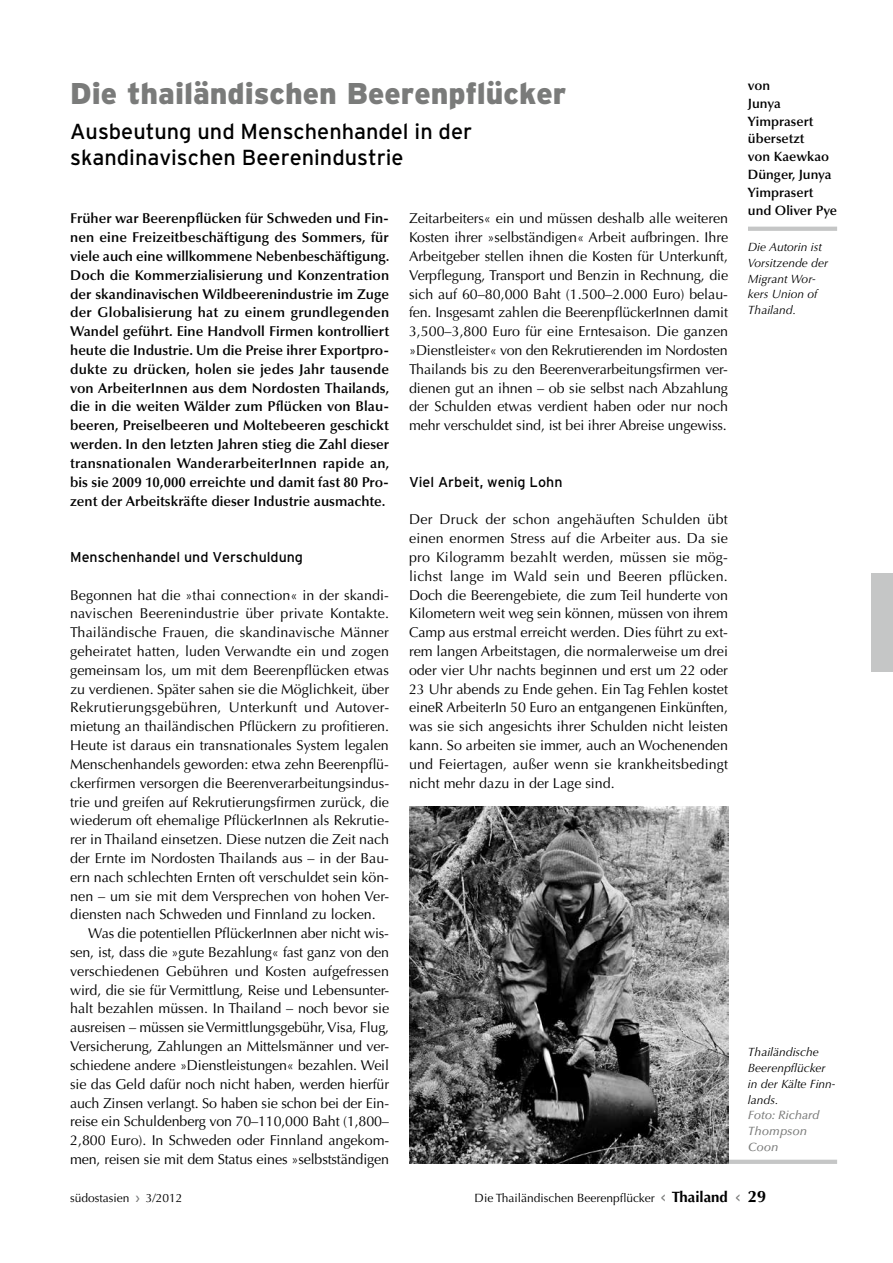
<style>
.page{position:relative;width:893px;height:1263px;background:#fff}
.page>*{position:absolute;margin:0;border:0;box-sizing:border-box;transform-origin:0 0}
.t1{font:900 30px "Interstate";color:#7a7b7a}
.t2{font:21.75px/26.1px "Interstate";color:#000}
.t3{font:14.25px/18.8px "Optima LT Std";color:#000;text-align:justify}
.t4{font:600 14.25px/18.8px "Optima LT Std";color:#000;text-align:justify}
.t5{font:14.25px "Interstate";color:#000}
.t6{font:14.25px "Optima LT Std";letter-spacing:.02em;color:#000}
.t7{font:600 13.5px/17.9px "Optima LT Std";color:#000}
.t8{font:italic 12px/15.9px "Optima LT Std";color:#000}
.t9{font:12px "Optima LT Std";color:#000}
.t10{font:italic 500 12px/15.9px "Optima LT Std";color:#7a7b7a}
.s1{font-family:"Interstate";color:#7a7b7a}
.s2{font-weight:700;font-size:15px}
.s3{font-weight:700;font-size:16.5px}
</style>
<div class="page">
<hr style="left:748px;top:227px;width:89px;height:4px;background:#c5c6c6">
<hr style="left:698px;top:1160px;width:139px;height:4px;background:#c5c6c6">
<img style="left:409px;top:806px;width:319px;height:358px">
<div style="left:872px;top:573px;width:21px;height:98px;background:#c5c6c6"></div>
<h1 class="t1" style="left:70px;top:76px;width:498px">Die thailändischen Beerenpflücker</h1>
<h2 class="t2" style="left:70px;top:118px;width:403px">Ausbeutung und Menschenhandel in der skandinavischen Beerenindustrie</h2>
<p class="t4" style="left:70px;top:209px;width:321px">Früher war Beerenpflücken für Schweden und Fin&shy;nen eine Freizeitbeschäftigung des Sommers, für viele auch eine willkommene Nebenbeschäftigung.<br>Doch die Kommerzialisierung und Konzentration der skandinavischen Wildbeerenindustrie im Zuge der Globalisierung hat zu einem grundlegenden Wandel geführt. Eine Handvoll Firmen kontrolliert heute die Industrie. Um die Preise ihrer Exportpro&shy;dukte zu drücken, holen sie jedes Jahr tausende von ArbeiterInnen aus dem Nordosten Thailands, die in die weiten Wälder zum Pflücken von Blau&shy;beeren, Preiselbeeren und Moltebeeren geschickt werden. In den letzten Jahren stieg die Zahl dieser transnationalen WanderarbeiterInnen rapide an, bis sie 2009 10,000 erreichte und damit fast 80 Pro&shy;zent der Arbeitskräfte dieser Industrie ausmachte.</p>
<p class="t5" style="left:70px;top:549px;width:234px">Menschenhandel und Verschuldung</p>
<p class="t3" style="left:70px;top:585px;width:320px">Begonnen hat die »thai connection« in der skandi-</p>
<p class="t3" style="left:70px;top:604px;width:320px">navischen Beerenindustrie über private Kontakte.</p>
<p class="t3" style="left:70px;top:623px;width:320px">Thailändische Frauen, die skandinavische Männer</p>
<p class="t3" style="left:70px;top:642px;width:320px">geheiratet hatten, luden Verwandte ein und zogen</p>
<p class="t3" style="left:70px;top:661px;width:320px">gemeinsam los, um mit dem Beerenpflücken etwas</p>
<p class="t3" style="left:70px;top:680px;width:320px">zu verdienen. Später sahen sie die Möglichkeit, über</p>
<p class="t6" style="left:70px;top:699px;width:320px">Rekrutierungsgebühren, Unterkunft und Autover-</p>
<p class="t3" style="left:70px;top:717px;width:320px">mietung an thailändischen Pflückern zu profitieren.</p>
<p class="t3" style="left:70px;top:736px;width:320px">Heute ist daraus ein transnationales System legalen</p>
<p class="t3" style="left:70px;top:755px;width:320px">Menschenhandels geworden: etwa zehn Beerenpflü-</p>
<p class="t3" style="left:70px;top:774px;width:320px">ckerfirmen versorgen die Beerenverarbeitungsindus-</p>
<p class="t3" style="left:70px;top:792px;width:320px">trie und greifen auf Rekrutierungsfirmen zurück, die</p>
<p class="t3" style="left:70px;top:811px;width:320px">wiederum oft ehemalige PflückerInnen als Rekrutie-</p>
<p class="t3" style="left:70px;top:830px;width:320px">rer in Thailand einsetzen. Diese nutzen die Zeit nach</p>
<p class="t3" style="left:70px;top:849px;width:320px">der Ernte im Nordosten Thailands aus – in der Bau-</p>
<p class="t3" style="left:70px;top:868px;width:320px">ern nach schlechten Ernten oft verschuldet sein kön-</p>
<p class="t3" style="left:70px;top:886px;width:320px">nen – um sie mit dem Versprechen von hohen Ver-</p>
<p class="t3" style="left:70px;top:905px;width:307px">diensten nach Schweden und Finnland zu locken.</p>
<p class="t3" style="left:88px;top:924px;width:302px">Was die potentiellen PflückerInnen aber nicht wis-</p>
<p class="t3" style="left:70px;top:943px;width:320px">sen, ist, dass die »gute Bezahlung« fast ganz von den</p>
<p class="t3" style="left:70px;top:962px;width:320px">verschiedenen Gebühren und Kosten aufgefressen</p>
<p class="t3" style="left:70px;top:981px;width:320px">wird, die sie für Vermittlung, Reise und Lebensunter-</p>
<p class="t3" style="left:70px;top:999px;width:321px">halt bezahlen müssen. In Thailand – noch bevor sie</p>
<p class="t3" style="left:70px;top:1018px;width:321px">ausreisen – müssen sie Vermittlungsgebühr, Visa, Flug,</p>
<p class="t3" style="left:70px;top:1037px;width:320px">Versicherung, Zahlungen an Mittelsmänner und ver-</p>
<p class="t3" style="left:70px;top:1056px;width:320px">schiedene andere »Dienstleistungen« bezahlen. Weil</p>
<p class="t3" style="left:70px;top:1075px;width:320px">sie das Geld dafür noch nicht haben, werden hierfür</p>
<p class="t3" style="left:70px;top:1093px;width:320px">auch Zinsen verlangt. So haben sie schon bei der Ein-</p>
<p class="t3" style="left:70px;top:1112px;width:320px">reise ein Schuldenberg von 70–110,000 Baht (1,800–</p>
<p class="t3" style="left:70px;top:1131px;width:321px">2,800 Euro). In Schweden oder Finnland angekom-</p>
<p class="t3" style="left:70px;top:1150px;width:320px">men, reisen sie mit dem Status eines »selbstständigen</p>
<p class="t3" style="left:409px;top:209px;width:321px">Zeitarbeiters« ein und müssen deshalb alle weiteren Kosten ihrer »selbständigen« Arbeit aufbringen. Ihre Arbeitgeber stellen ihnen die Kosten für Unterkunft, Verpflegung, Transport und Benzin in Rechnung, die sich auf 60–80,000 Baht (1.500–2.000 Euro) belau&shy;fen. Insgesamt zahlen die BeerenpflückerInnen damit 3,500–3,800 Euro für eine Erntesaison. Die ganzen »Dienstleister« von den Rekrutierenden im Nordosten Thailands bis zu den Beerenverarbeitungsfirmen ver&shy;dienen gut an ihnen – ob sie selbst nach Abzahlung der Schulden etwas verdient haben oder nur noch mehr verschuldet sind, ist bei ihrer Abreise ungewiss.</p>
<p class="t5" style="left:409px;top:474px;width:155px">Viel Arbeit, wenig Lohn</p>
<p class="t3" style="left:409px;top:510px;width:321px">Der Druck der schon angehäuften Schulden übt einen enormen Stress auf die Arbeiter aus. Da sie pro Kilogramm bezahlt werden, müssen sie mög&shy;lichst lange im Wald sein und Beeren pflücken.<br>Doch die Beerengebiete, die zum Teil hunderte von Kilometern weit weg sein können, müssen von ihrem Camp aus erstmal erreicht werden. Dies führt zu ext&shy;rem langen Arbeitstagen, die normalerweise um drei oder vier Uhr nachts beginnen und erst um 22 oder 23 Uhr abends zu Ende gehen. Ein Tag Fehlen kostet eineR ArbeiterIn 50 Euro an entgangenen Einkünften, was sie sich angesichts ihrer Schulden nicht leisten kann. So arbeiten sie immer, auch an Wochenenden und Feiertagen, außer wenn sie krankheitsbedingt nicht mehr dazu in der Lage sind.</p>
<p class="t7" style="left:748px;top:77px;width:91px">von<br>Junya<br>Yimprasert übersetzt<br>von Kaewkao<br>Dünger, Junya<br>Yimprasert und Oliver Pye</p>
<p class="t8" style="left:748px;top:239px;width:82px">Die Autorin ist<br>Vorsitzende der<br>Migrant Wor&shy;kers Union of<br>Thailand.</p>
<p class="t8" style="left:748px;top:1044px;width:89px">Thailändische<br>Beerenpflücker in der Kälte Finn&shy;lands.</p>
<p class="t10" style="left:748px;top:1108px;width:73px">Foto: Richard<br>Thompson<br>Coon</p>
<p class="t9" style="left:70px;top:1190px;width:114px">südostasien <span class="s1">›</span> 3/2012</p>
<p class="t9" style="left:475px;top:1190px;width:293px">Die Thailändischen Beerenpflücker <span class="s1">&lt;</span> <span class="s2">Thailand</span> <span class="s1">&lt;</span> <span class="s3">29</span></p>
</div>
